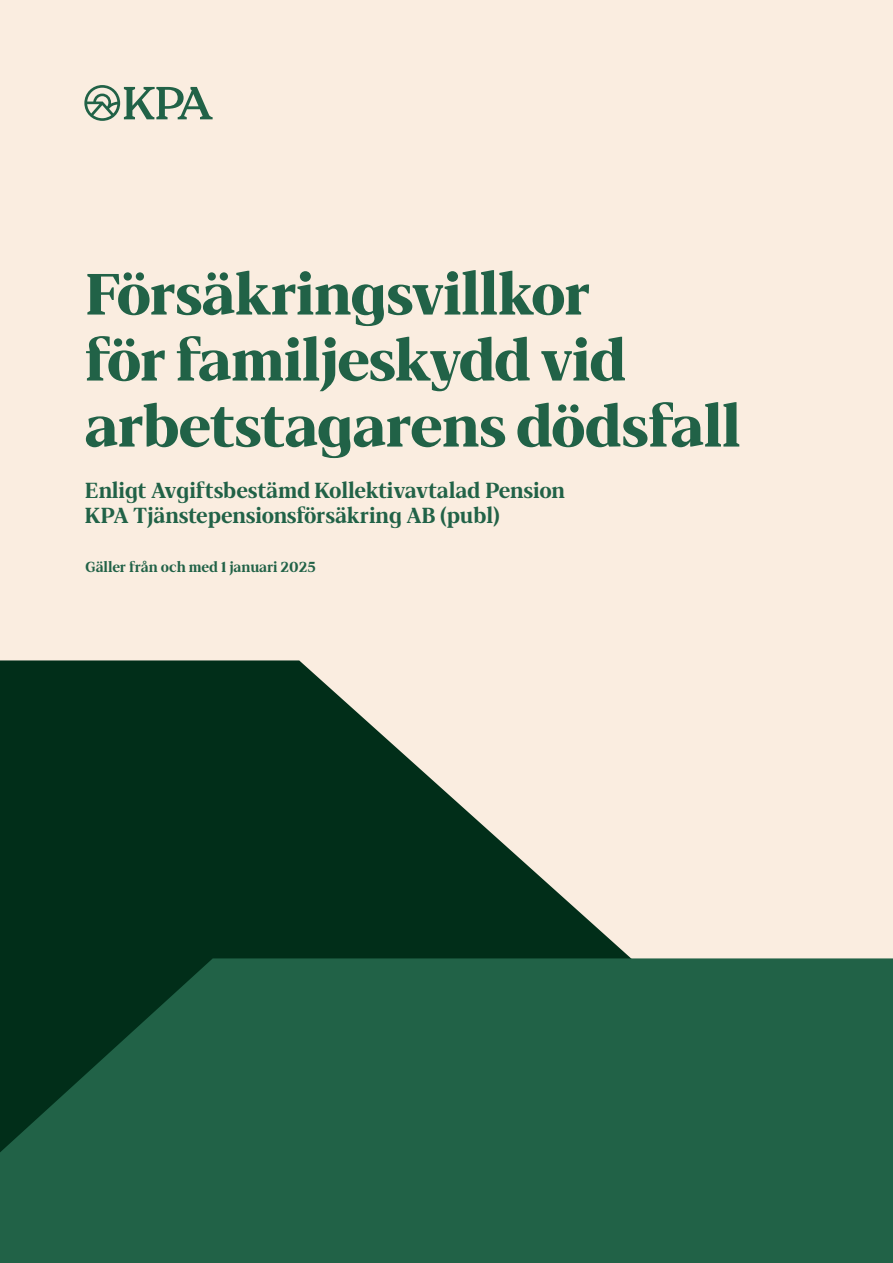
<style>
.page{position:relative;width:893px;height:1263px;background:#faede0}
.page>*{position:absolute;margin:0;border:0;box-sizing:border-box;transform-origin:0 0}
.Rubrik_1_40_44_Display_Black{font:900 60px/66px "KPA Display";color:#216247}
.Rubrik_3_15_17_BOLD{font:700 22.5px/25.5px "KPA";color:#216247}
.Rubrik_5_10_13__Bold__M_2{font:700 15px "KPA";color:#216247}
</style>
<div class="page">
<svg style="left:0;top:660px;width:631px;height:298px;fill:#012e19"></svg>
<svg style="left:0;top:958px;width:893px;height:305px;background:#1e5e43"></svg>
<svg style="left:84px;top:85px;width:129px;height:36px"></svg>
<p class="Rubrik_1_40_44_Display_Black" style="left:85px;top:260px;width:657px">Försäkringsvillkor<br>för familjeskydd vid arbetstagarens dödsfall</p>
<p class="Rubrik_3_15_17_BOLD" style="left:85px;top:477px;width:481px">Enligt Avgiftsbestämd Kollektivavtalad Pension<br>KPA Tjänstepensionsförsäkring AB (publ)</p>
<p class="Rubrik_5_10_13__Bold__M_2" style="left:85px;top:558px;width:232px">Gäller från och med 1 januari 2025</p>
</div>
